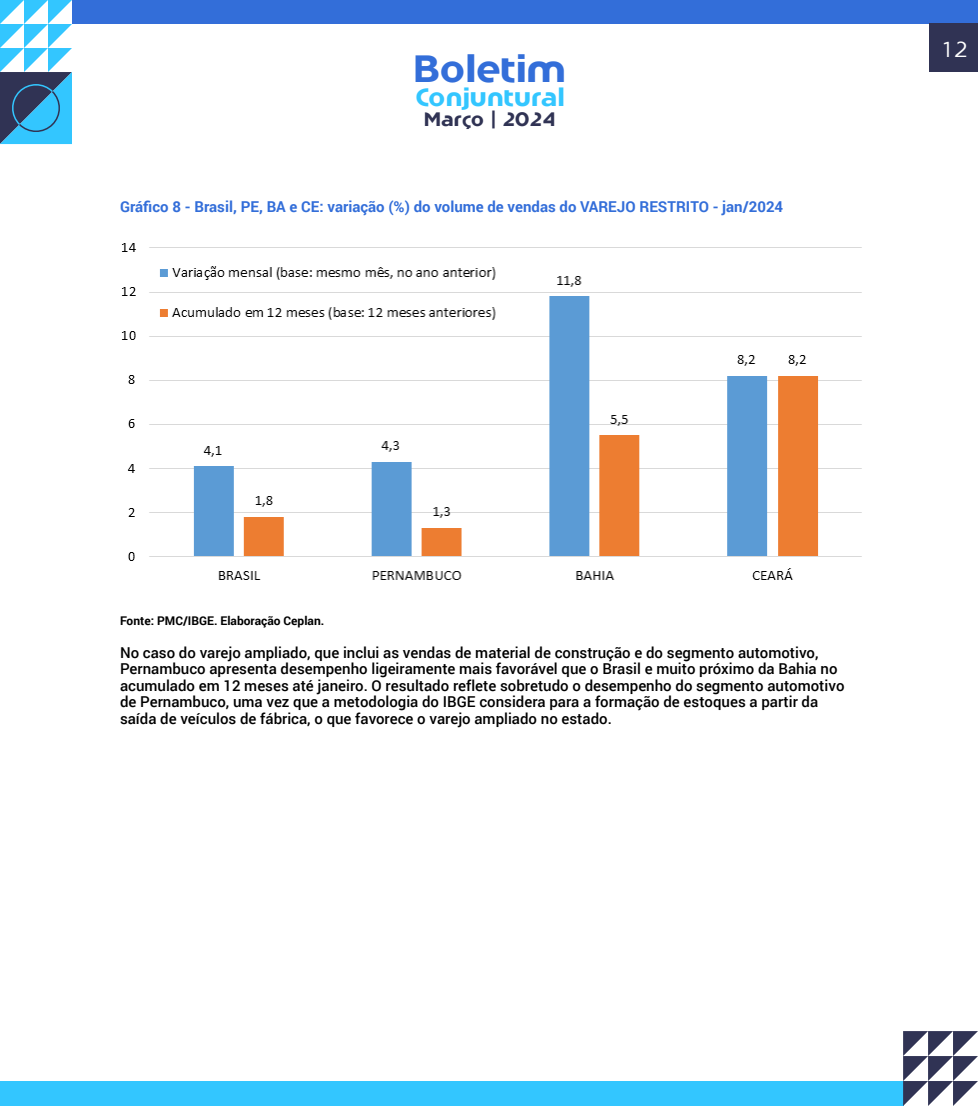
<style>
.page{position:relative;width:978px;height:1106px;background:#fff}
.page>*{position:absolute;margin:0;border:0;box-sizing:border-box;transform-origin:0 0}
.t1{font:700 37.8px "Comercio Sans";color:#336ed9}
.t2{font:700 25.2px "Comercio Sans";color:#33c6ff}
.t3{font:21.6px "Comercio Sans";color:#fff}
.t4{font:700 19.35px "Comercio Sans";color:#303354}
.Texto{font:500 15px/16.5px "Roboto";color:#000}
.Gráficos{font:700 15px "Roboto";color:#336ed9}
.Legendas{font:700 12px "Roboto";color:#000}
</style>
<div class="page">
<svg style="left:0;top:0;width:72px;height:144px"></svg>
<div style="left:72px;top:0;width:906px;height:23px;background:#336ed9"></div>
<div style="left:0;top:1081px;width:903px;height:25px;background:#33c6ff"></div>
<svg style="left:903px;top:1031px;width:75px;height:75px"></svg>
<div style="left:929px;top:23px;width:49px;height:49px;background:#303354"></div>
<img style="left:121px;top:243px;width:741px;height:337px">
<h1 class="t1" style="left:413px;top:46px;width:154px">Boletim</h1>
<p class="t4" style="left:424px;top:108px;width:134px">Março | 2024</p>
<h2 class="t2" style="left:416px;top:82px;width:150px">Conjuntural</h2>
<p class="Gráficos" style="left:120px;top:196px;width:665px">Gráfico 8 - Brasil, PE, BA e CE: variação (%) do volume de vendas do VAREJO RESTRITO - jan/2024</p>
<h3 class="t3" style="left:939px;top:38px;width:31px">12</h3>
<p class="Legendas" style="left:120px;top:612px;width:206px">Fonte: PMC/IBGE. Elaboração Ceplan.</p>
<p class="Texto" style="left:120px;top:643px;width:726px">No caso do varejo ampliado, que inclui as vendas de material de construção e do segmento automotivo, Pernambuco apresenta desempenho ligeiramente mais favorável que o Brasil e muito próximo da Bahia no acumulado em 12 meses até janeiro. O resultado reflete sobretudo o desempenho do segmento automotivo de Pernambuco, uma vez que a metodologia do IBGE considera para a formação de estoques a partir da saída de veículos de fábrica, o que favorece o varejo ampliado no estado.</p>
</div>
